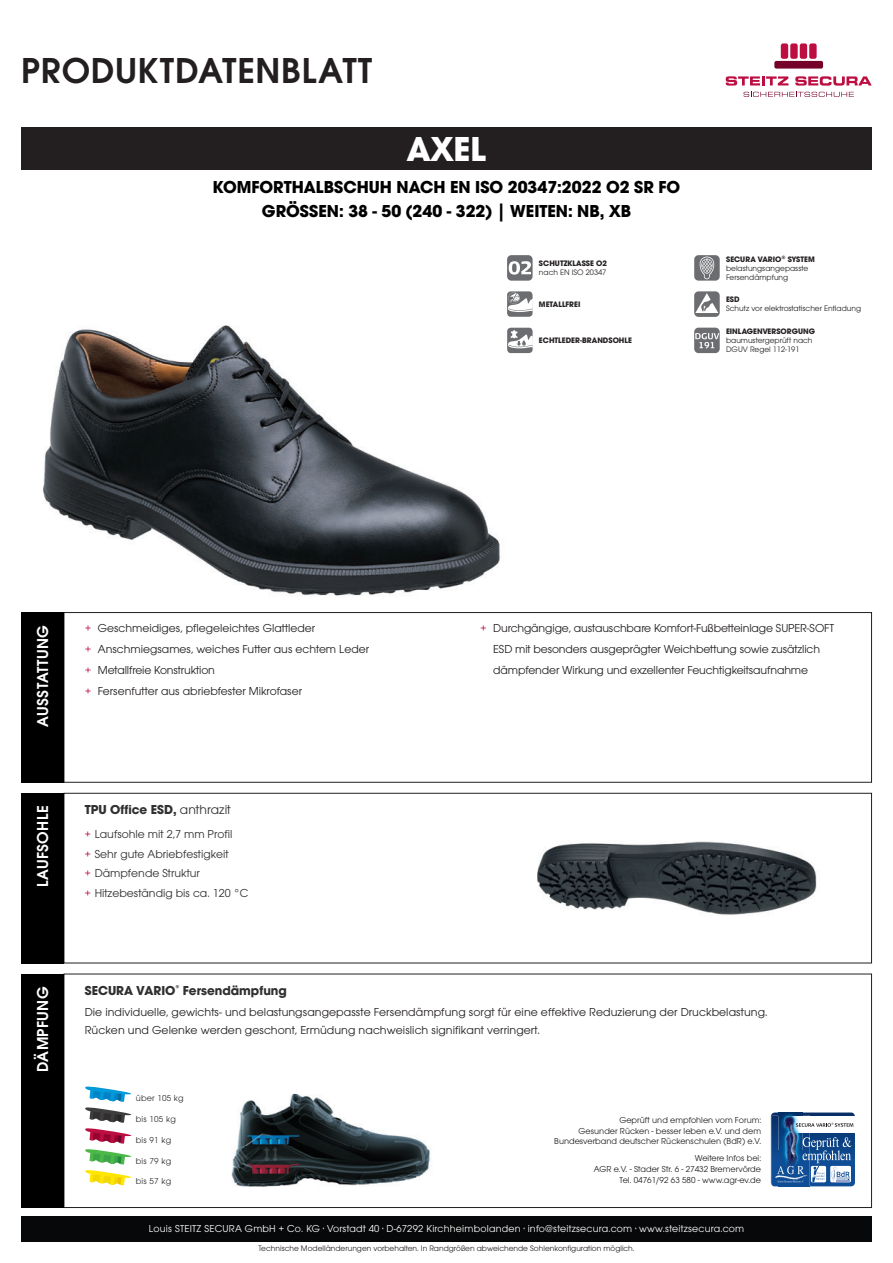
<style>
.page{position:relative;width:893px;height:1263px;background:#fff}
.page>*{position:absolute;margin:0;border:0;box-sizing:border-box;transform-origin:0 0}
.t1{font:600 37.5px "Avant Gard Goth EF";letter-spacing:.02em;color:#231f20}
.t2{font:700 36px "Avant Gard Goth EF";color:#fff}
.t3{font:700 18px/24px "Avant Gard Goth EF";color:#000001;text-align:center}
.t4{font:600 16.5px "Avant Gard Goth EF";letter-spacing:.02em;color:#fff}
.t5{font:700 13.5px "Avant Gard Goth EF";color:#312f30}
.t6{font:12px/21px "Avant Gard Goth EF";color:#231f20}
.t7{font:12px/19.5px "Avant Gard Goth EF";color:#312f30}
.t8{font:12px/21px "Avant Gard Goth EF";color:#bc0e41;text-align:justify}
.t9{font:10.5px "Avant Gard Goth EF";letter-spacing:.02em;color:#fff}
.t10{font:9px/10.8px "Avant Gard Goth EF";color:#231f20;text-align:right}
.t11{font:9px "Avant Gard Goth EF";letter-spacing:.02em;color:#312f30}
.t12{font:8.25px/9px "Avant Gard Goth EF";color:#231f20}
.t13{font:700 8.25px "Avant Gard Goth EF";color:#231f20}
.s1{color:#bc0e41}
.s2{font-weight:400}
</style>
<div class="page">
<div style="left:64px;top:612px;width:808px;height:170px;border:1px solid #231f20"></div>
<div style="left:64px;top:793px;width:808px;height:170px;border:1px solid #231f20"></div>
<div style="left:64px;top:974px;width:808px;height:234px;border:1px solid #231f20"></div>
<div style="left:21px;top:1216px;width:851px;height:26px;background:#070809"></div>
<svg style="left:726px;top:76px;width:62px;height:10px"></svg>
<svg style="left:795px;top:76px;width:77px;height:10px"></svg>
<div style="left:774px;top:61px;width:49px;height:8px;background:#75012a;border-radius:2px"></div>
<div style="left:781px;top:43px;width:7px;height:16px;background:#bc0e41;border-radius:2px"></div>
<div style="left:790px;top:43px;width:8px;height:16px;background:#bc0e41;border-radius:2px"></div>
<div style="left:800px;top:43px;width:7px;height:16px;background:#bc0e41;border-radius:2px"></div>
<div style="left:809px;top:43px;width:8px;height:16px;background:#bc0e41;border-radius:2px"></div>
<svg style="left:744px;top:92px;width:110px;height:5px"></svg>
<div style="left:21px;top:128px;width:851px;height:42px;background:#231f20"></div>
<div style="left:21px;top:612px;width:43px;height:170px;background:#000001"></div>
<div style="left:21px;top:793px;width:43px;height:170px;background:#000001"></div>
<div style="left:21px;top:974px;width:43px;height:234px;background:#000001"></div>
<img style="left:43px;top:315px;width:474px;height:281px">
<svg style="left:85px;top:1086px;width:46px;height:100px"></svg>
<img style="left:231px;top:1093px;width:200px;height:94px">
<svg style="left:771px;top:1112px;width:84px;height:75px"></svg>
<img style="left:537px;top:841px;width:280px;height:74px">
<div style="left:507px;top:255px;width:26px;height:26px;background:#6c6d70;border-radius:4px"></div>
<svg style="left:509px;top:261px;width:22px;height:14px"></svg>
<div style="left:694px;top:255px;width:26px;height:26px;background:#6c6d70;border-radius:4px"></div>
<svg style="left:700px;top:257px;width:14px;height:22px"></svg>
<div style="left:507px;top:291px;width:25px;height:26px;background:#6c6d70;border-radius:4px"></div>
<svg style="left:508px;top:292px;width:25px;height:20px"></svg>
<div style="left:694px;top:291px;width:26px;height:26px;background:#6c6d70;border-radius:4px"></div>
<svg style="left:695px;top:293px;width:23px;height:20px"></svg>
<div style="left:507px;top:328px;width:26px;height:25px;background:#6c6d70;border-radius:4px"></div>
<svg style="left:508px;top:330px;width:25px;height:18px"></svg>
<div style="left:694px;top:328px;width:26px;height:25px;background:#6c6d70;border-radius:4px"></div>
<svg style="left:695px;top:333px;width:24px;height:16px"></svg>
<h1 class="t1" style="left:21px;top:48px;width:353px">PRODUKTDATENBLATT</h1>
<h2 class="t2" style="left:407px;top:127px;width:81px">AXEL</h2>
<h3 class="t3" style="left:213px;top:175px;width:469px">KOMFORTHALBSCHUH NACH EN ISO 20347:2022 O2 SR FO<br>GRÖSSEN: 38 - 50 (240 - 322) | WEITEN: NB, XB</h3>
<p class="t13" style="left:539px;top:258px;width:69px">SCHUTZKLASSE O2</p>
<p class="t12" style="left:539px;top:268px;width:69px">nach EN ISO 20347</p>
<p class="t13" style="left:539px;top:299px;width:43px">METALLFREI</p>
<p class="t13" style="left:539px;top:335px;width:94px">ECHTLEDER-BRANDSOHLE</p>
<p class="t13" style="left:726px;top:254px;width:90px">SECURA VARIO® SYSTEM</p>
<p class="t12" style="left:726px;top:263px;width:84px">belastungsangepasste<br>Fersendämpfung</p>
<p class="t13" style="left:726px;top:295px;width:15px">ESD</p>
<p class="t12" style="left:726px;top:304px;width:137px">Schutz vor elektrostatischer Entladung</p>
<p class="t13" style="left:726px;top:326px;width:90px">EINLAGENVERSORGUNG</p>
<p class="t12" style="left:726px;top:336px;width:88px">baumustergeprüft nach<br>DGUV Regel 112-191</p>
<h3 class="t4" style="left:33px;top:727px;width:103px;rotate:-90deg">AUSSTATTUNG</h3>
<h3 class="t4" style="left:33px;top:887px;width:83px;rotate:-90deg">LAUFSOHLE</h3>
<h3 class="t4" style="left:33px;top:1072px;width:87px;rotate:-90deg">DÄMPFUNG</h3>
<p class="t8" style="left:85px;top:618px;width:7px">+ + + +</p>
<p class="t6" style="left:98px;top:618px;width:273px">Geschmeidiges, pflegeleichtes Glattleder Anschmiegsames, weiches Futter aus echtem Leder Metallfreie Konstruktion<br>Fersenfutter aus abriebfester Mikrofaser</p>
<p class="t6" style="left:493px;top:618px;width:342px;text-indent:-13px"><span class="s1">+</span> Durchgängige, austauschbare Komfort-Fußbetteinlage SUPER-SOFT<br>ESD mit besonders ausgeprägter Weichbettung sowie zusätzlich dämpfender Wirkung und exzellenter Feuchtigkeitsaufnahme</p>
<p class="t5" style="left:85px;top:801px;width:148px">TPU Office ESD, <span class="s2">anthrazit</span></p>
<p class="t7" style="left:85px;top:825px;width:165px"><span class="s1">+</span> Laufsohle mit 2,7 mm Profil<br><span class="s1">+</span> Sehr gute Abriebfestigkeit<br><span class="s1">+</span> Dämpfende Struktur<br><span class="s1">+</span> Hitzebeständig bis ca. 120 °C</p>
<p class="t5" style="left:85px;top:983px;width:204px">SECURA VARIO<sup>®</sup> Fersendämpfung</p>
<p class="t6" style="left:85px;top:1002px;width:684px;line-height:18px">Die individuelle, gewichts- und belastungsangepasste Fersendämpfung sorgt für eine effektive Reduzierung der Druckbelastung.<br>Rücken und Gelenke werden geschont, Ermüdung nachweislich signifikant verringert.</p>
<p class="t11" style="left:136px;top:1093px;width:49px">über 105 kg</p>
<p class="t11" style="left:136px;top:1113px;width:41px">bis 105 kg</p>
<p class="t11" style="left:136px;top:1134px;width:37px">bis 91 kg</p>
<p class="t11" style="left:136px;top:1155px;width:37px">bis 79 kg</p>
<p class="t11" style="left:136px;top:1176px;width:37px">bis 57 kg</p>
<p class="t10" style="left:554px;top:1114px;width:208px">Geprüft und empfohlen vom Forum:<br>Gesunder Rücken - besser leben e.V. und dem<br>Bundesverband deutscher Rückenschulen (BdR) e.V.</p>
<p class="t10" style="left:594px;top:1153px;width:169px">Weitere Infos bei:<br>AGR e.V. - Stader Str. 6 - 27432 Bremervörde<br>Tel. 04761/92 63 580 - www.agr-ev.de</p>
<p class="t9" style="left:149px;top:1223px;width:597px">Louis STEITZ SECURA GmbH + Co. KG · Vorstadt 40 · D-67292 Kirchheimbolanden · info@steitzsecura.com · www.steitzsecura.com</p>
<p class="t12" style="left:258px;top:1244px;width:378px">Technische Modelländerungen vorbehalten. In Randgrößen abweichende Sohlenkonfiguration möglich.</p>
</div>
